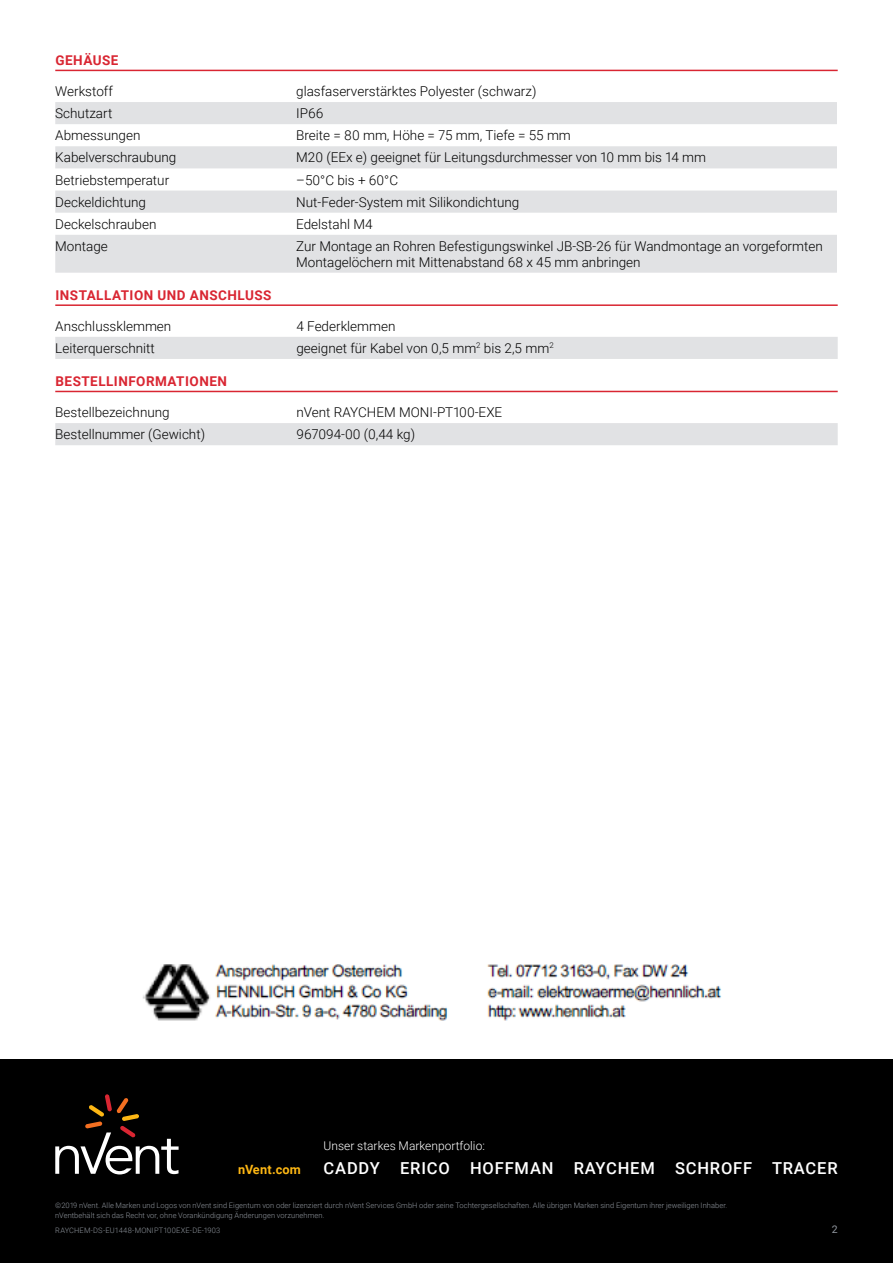
<style>
.page{position:relative;width:893px;height:1263px;background:#fff}
.page>*{position:absolute;margin:0;border:0;box-sizing:border-box;transform-origin:0 0}
.t1{font:500 16.5px "Roboto";letter-spacing:.05em;color:#fff}
.t2{font:300 13.5px/15.8px "Roboto";color:#000}
.t3{font:700 13.5px "Roboto";letter-spacing:.035em;color:#d92632}
.t4{font:700 12.75px "Roboto";letter-spacing:.015em;color:#fdb714}
.t5{font:300 12px "Roboto";color:#fff}
.t6{font:10.5px "Roboto";color:#90969e}
.t7{font:300 7.8px "Roboto";color:#000}
.t8{font:300 7.5px/10.5px "Roboto";letter-spacing:.01em;color:#90969e}
</style>
<div class="page">
<div style="left:0;top:1059px;width:893px;height:204px;background:#000"></div>
<svg style="left:55px;top:1094px;width:124px;height:80px"></svg>
<hr style="left:55px;top:70px;width:783px;height:1px;background:#d92632">
<hr style="left:55px;top:304px;width:783px;height:2px;background:#d92632">
<hr style="left:55px;top:391px;width:783px;height:1px;background:#d92632">
<svg style="left:55px;top:102px;width:782px;height:171px;fill:#e1e2e4"></svg>
<div style="left:55px;top:337px;width:783px;height:22px;background:#e1e2e4"></div>
<div style="left:55px;top:423px;width:783px;height:22px;background:#e1e2e4"></div>
<img style="left:143px;top:964px;width:579px;height:57px">
<p class="t3" style="left:56px;top:51px;width:65px">GEHÄUSE</p>
<p class="t2" style="left:55px;top:83px;width:59px">Werkstoff</p>
<p class="t2" style="left:296px;top:83px;width:242px">glasfaserverstärktes Polyester (schwarz)</p>
<p class="t2" style="left:55px;top:105px;width:59px">Schutzart</p>
<p class="t2" style="left:296px;top:105px;width:29px">IP66</p>
<p class="t2" style="left:55px;top:127px;width:87px">Abmessungen</p>
<p class="t2" style="left:296px;top:127px;width:276px">Breite = 80 mm, Höhe = 75 mm, Tiefe = 55 mm</p>
<p class="t2" style="left:55px;top:149px;width:123px">Kabelverschraubung</p>
<p class="t2" style="left:296px;top:149px;width:411px">M20 (EEx e) geeignet für Leitungsdurchmesser von 10 mm bis 14 mm</p>
<p class="t2" style="left:55px;top:171px;width:115px">Betriebstemperatur</p>
<p class="t2" style="left:296px;top:171px;width:103px">–50°C bis + 60°C</p>
<p class="t2" style="left:55px;top:193px;width:92px">Deckeldichtung</p>
<p class="t2" style="left:296px;top:193px;width:225px">Nut-Feder-System mit Silikondichtung</p>
<p class="t2" style="left:55px;top:216px;width:103px">Deckelschrauben</p>
<p class="t2" style="left:296px;top:216px;width:78px">Edelstahl M4</p>
<p class="t2" style="left:55px;top:238px;width:54px">Montage</p>
<p class="t2" style="left:296px;top:238px;width:528px">Zur Montage an Rohren Befestigungswinkel JB-SB-26 für Wandmontage an vorgeformten<br>Montagelöchern mit Mittenabstand 68 x 45 mm anbringen</p>
<p class="t3" style="left:56px;top:286px;width:218px">INSTALLATION UND ANSCHLUSS</p>
<p class="t2" style="left:55px;top:318px;width:118px">Anschlussklemmen</p>
<p class="t2" style="left:296px;top:318px;width:101px">4 Federklemmen</p>
<p class="t2" style="left:55px;top:340px;width:101px">Leiterquerschnitt</p>
<p class="t2" style="left:296px;top:340px;width:259px">geeignet für Kabel von 0,5 mm bis 2,5 mm<sup>2</sup></p>
<p class="t7" style="left:476px;top:340px;width:6px">2</p>
<p class="t3" style="left:56px;top:372px;width:173px">BESTELLINFORMATIONEN</p>
<p class="t2" style="left:55px;top:404px;width:116px">Bestellbezeichnung</p>
<p class="t2" style="left:296px;top:404px;width:207px">nVent RAYCHEM MONI-PT100-EXE</p>
<p class="t2" style="left:55px;top:426px;width:151px">Bestellnummer (Gewicht)</p>
<p class="t2" style="left:296px;top:426px;width:120px">967094-00 (0,44 kg)</p>
<p class="t5" style="left:324px;top:1137px;width:163px">Unser starkes Markenportfolio:</p>
<p class="t4" style="left:238px;top:1160px;width:64px">nVent.com</p>
<p class="t1" style="left:324px;top:1156px;width:516px">CADDY ERICO HOFFMAN RAYCHEM SCHROFF TRACER</p>
<p class="t8" style="left:55px;top:1200px;width:674px">©2019 nVent. Alle Marken und Logos von nVent sind Eigentum von oder lizenziert durch nVent Services GmbH oder seine Tochtergesellschaften. Alle übrigen Marken sind Eigentum ihrer jeweiligen Inhaber. nVentbehält sich das Recht vor, ohne Vorankündigung Änderungen vorzunehmen.</p>
<p class="t8" style="left:55px;top:1225px;width:167px">RAYCHEM-DS-EU1448-MONIPT100EXE-DE-1903</p>
<p class="t6" style="left:832px;top:1222px;width:7px">2</p>
</div>
